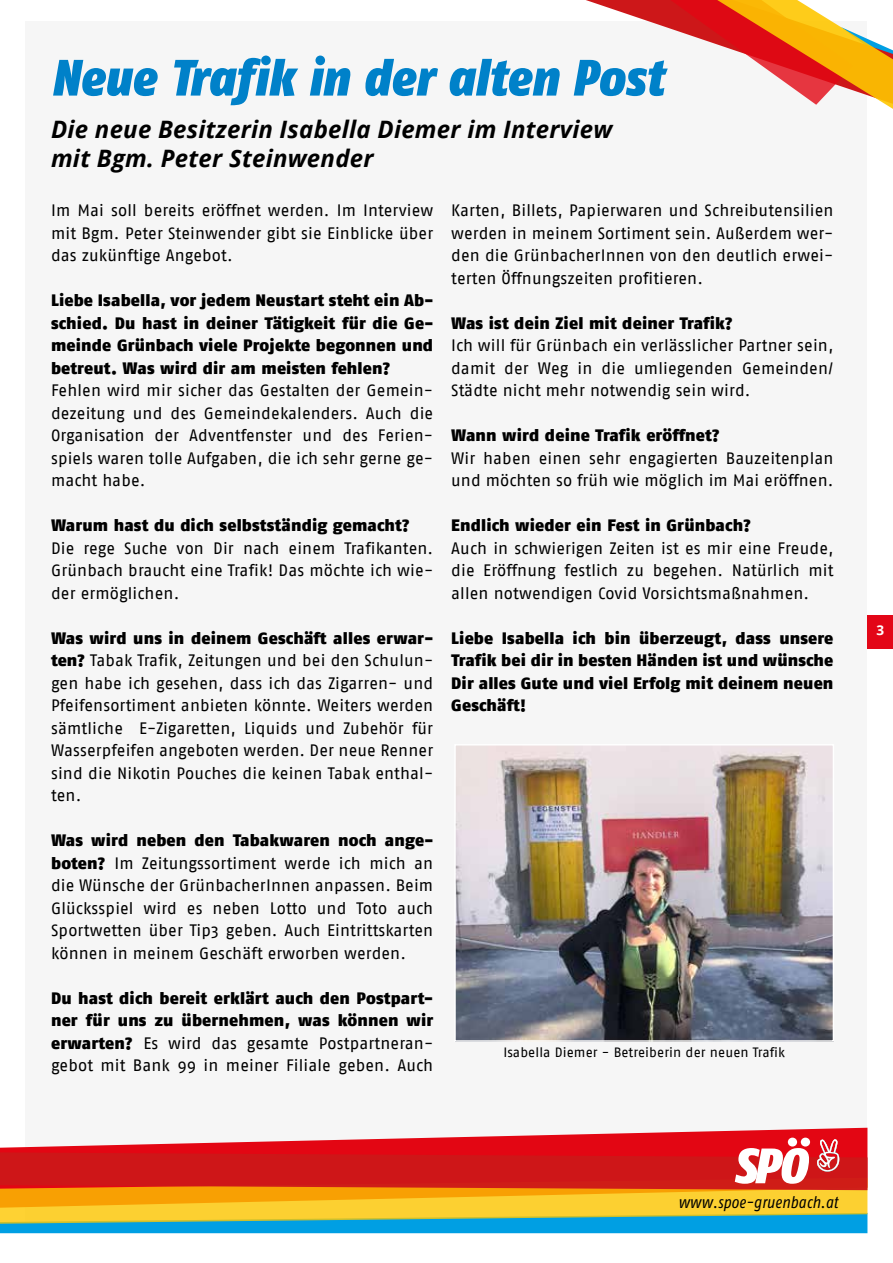
<style>
.page{position:relative;width:893px;height:1263px;background:#fff}
.page>*{position:absolute;margin:0;border:0;box-sizing:border-box;transform-origin:0 0}
.t1{font:italic 900 51px "Fago Co";color:#0081c9}
.t2{font:italic 900 49.65px "Fago Co";color:#fff;scale:1.05 1}
.t3{font:italic 700 24px/28.8px "Open Sans";letter-spacing:.01em;color:#000}
.t4{font:16.5px/22.5px "Fago No";letter-spacing:.005em;color:#000;text-align:justify}
.t5{font:900 16.5px/22.5px "Fago No";letter-spacing:.01em;color:#000;text-align:justify}
.t6{font:italic 16.5px "Fago Co";letter-spacing:.01em;color:#000}
.t7{font:13.5px "Fago No";letter-spacing:.005em;color:#000}
.t8{font:700 13.5px "Open Sans";color:#fff}
.s1{font-weight:900}
.s2{font-weight:400}
</style>
<div class="page">
<div style="left:26px;top:21px;width:841px;height:1212px;background:#f6f6f6"></div>
<div style="left:867px;top:615px;width:26px;height:34px;background:#e30617"></div>
<svg style="left:380px;top:1128px;width:487px;height:11px"></svg>
<svg style="left:0;top:1190px;width:867px;height:43px;background:#a7b662"></svg>
<svg style="left:0;top:1139px;width:867px;height:51px;background:#d7211f"></svg>
<svg style="left:586px;top:0;width:307px;height:109px"></svg>
<img style="left:457px;top:747px;width:374px;height:292px">
<div style="left:454px;top:744px;width:380px;height:298px;border:2px solid #fff"></div>
<h1 class="t1" style="left:51px;top:47px;width:613px">Neue Trafik in der alten Post</h1>
<h3 class="t3" style="left:51px;top:114px;width:563px">Die neue Besitzerin Isabella Diemer im Interview mit Bgm. Peter Steinwender</h3>
<p class="t4" style="left:51px;top:199px;width:384px">Im Mai soll bereits eröffnet werden. Im Interview mit Bgm. Peter Steinwender gibt sie Einblicke über das zukünftige Angebot.</p>
<p class="t5" style="left:51px;top:289px;width:384px">Liebe Isabella, vor jedem Neustart steht ein Ab&shy;schied. Du hast in deiner Tätigkeit für die Ge&shy;meinde Grünbach viele Projekte begonnen und betreut. Was wird dir am meisten fehlen?</p>
<p class="t4" style="left:51px;top:379px;width:384px">Fehlen wird mir sicher das Gestalten der Gemein&shy;dezeitung und des Gemeindekalenders. Auch die Organisation der Adventfenster und des Ferien&shy;spiels waren tolle Aufgaben, die ich sehr gerne ge&shy;macht habe.</p>
<p class="t5" style="left:51px;top:514px;width:360px">Warum hast du dich selbstständig gemacht?</p>
<p class="t4" style="left:51px;top:536px;width:384px">Die rege Suche von Dir nach einem Trafikanten.<br>Grünbach braucht eine Trafik! Das möchte ich wie&shy;der ermöglichen.</p>
<p class="t4" style="left:51px;top:626px;width:384px"><span class="s1">Was wird uns in deinem Geschäft alles erwar&shy;ten?</span> Tabak Trafik, Zeitungen und bei den Schulun&shy;gen habe ich gesehen, dass ich das Zigarren- und Pfeifensortiment anbieten könnte. Weiters werden sämtliche E-Zigaretten, Liquids und Zubehör für Wasserpfeifen angeboten werden. Der neue Renner sind die Nikotin Pouches die keinen Tabak enthal&shy;ten.</p>
<p class="t4" style="left:51px;top:829px;width:384px"><span class="s1">Was wird neben den Tabakwaren noch ange&shy;boten?</span> Im Zeitungssortiment werde ich mich an die Wünsche der GrünbacherInnen anpassen. Beim Glücksspiel wird es neben Lotto und Toto auch Sportwetten über Tip3 geben. Auch Eintrittskarten können in meinem Geschäft erworben werden.</p>
<p class="t5" style="left:51px;top:986px;width:384px">Du hast dich bereit erklärt auch den Postpart&shy;ner für uns zu übernehmen, was können wir erwarten? <span class="s2">Es wird das gesamte Postpartneran&shy;gebot mit Bank 99 in meiner Filiale geben. Auch</span></p>
<p class="t4" style="left:451px;top:199px;width:384px">Karten, Billets, Papierwaren und Schreibutensilien werden in meinem Sortiment sein. Außerdem wer&shy;den die GrünbacherInnen von den deutlich erwei&shy;terten Öffnungszeiten profitieren.</p>
<p class="t5" style="left:451px;top:311px;width:283px">Was ist dein Ziel mit deiner Trafik?</p>
<p class="t4" style="left:451px;top:334px;width:384px">Ich will für Grünbach ein verlässlicher Partner sein, damit der Weg in die umliegenden Gemeinden/ Städte nicht mehr notwendig sein wird.</p>
<p class="t5" style="left:451px;top:424px;width:270px">Wann wird deine Trafik eröffnet?</p>
<p class="t4" style="left:451px;top:447px;width:384px">Wir haben einen sehr engagierten Bauzeitenplan und möchten so früh wie möglich im Mai eröffnen.</p>
<p class="t5" style="left:451px;top:514px;width:301px">Endlich wieder ein Fest in Grünbach?</p>
<p class="t4" style="left:451px;top:537px;width:384px">Auch in schwierigen Zeiten ist es mir eine Freude, die Eröffnung festlich zu begehen. Natürlich mit allen notwendigen Covid Vorsichtsmaßnahmen.</p>
<p class="t5" style="left:451px;top:626px;width:384px">Liebe Isabella ich bin überzeugt, dass unsere Trafik bei dir in besten Händen ist und wünsche Dir alles Gute und viel Erfolg mit deinem neuen Geschäft!</p>
<p class="t7" style="left:503px;top:1045px;width:283px">Isabella Diemer - Betreiberin der neuen Trafik</p>
<h2 class="t2" style="left:733px;top:1136px;width:71px">SPÖ</h2>
<p class="t6" style="left:678px;top:1193px;width:162px">www.spoe-gruenbach.at</p>
<p class="t8" style="left:876px;top:621px;width:9px">3</p>
</div>
